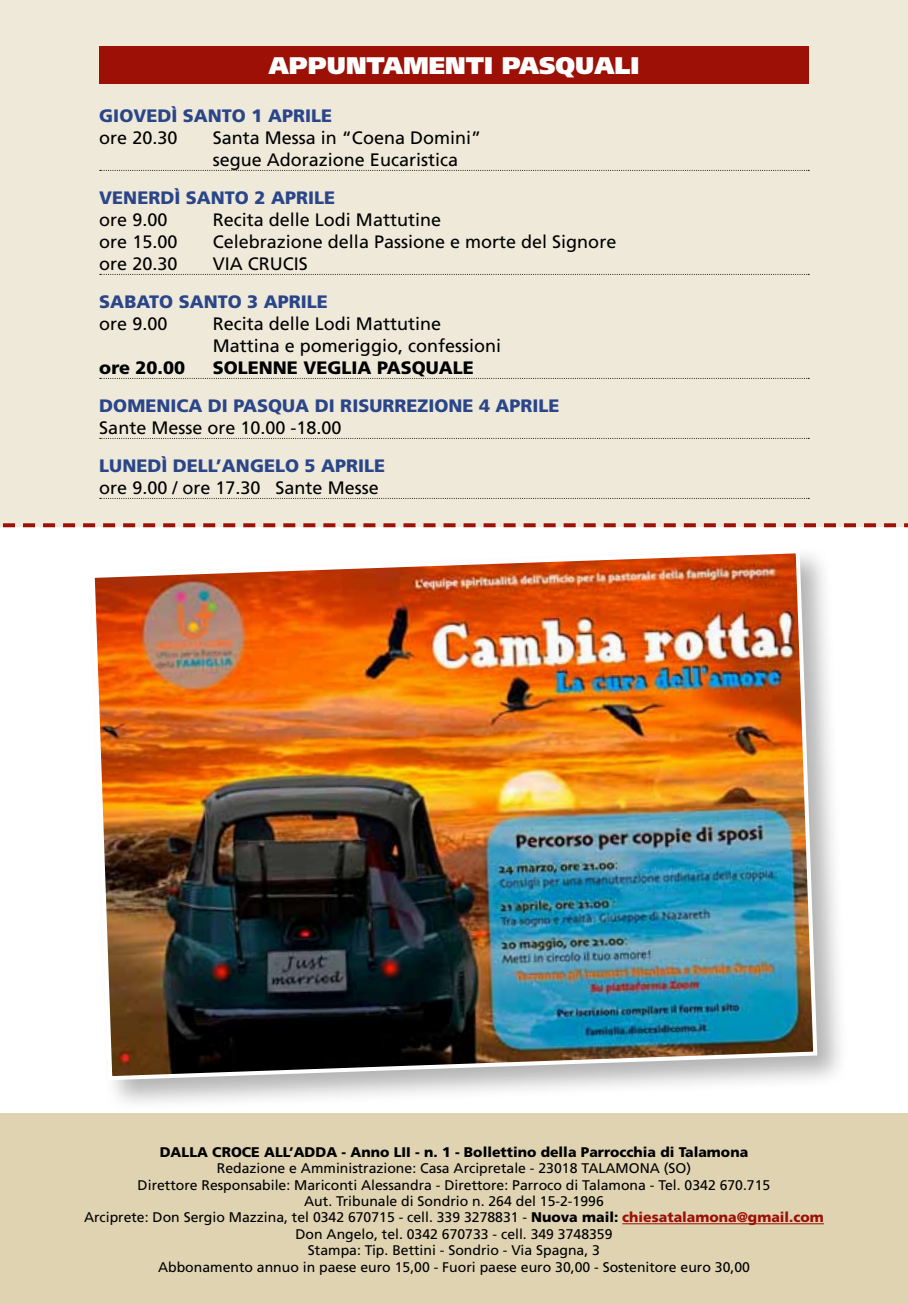
<style>
.page{position:relative;width:908px;height:1304px;background:#fff}
.page>*{position:absolute;margin:0;border:0;box-sizing:border-box;transform-origin:0 0}
.t1{font:900 24px "Frutiger";color:#fff}
.t2{font:18px/22px "Frutiger";color:#000}
.t3{font:900 18px "Frutiger";color:#2a4689}
.t4{font:900 18px "Frutiger";color:#000}
.t5{font:14px "Frutiger";color:#000}
.t6{font:900 14px "Frutiger";color:#000}
.s1{font-weight:900}
.s2{font-weight:900;color:#9c1006}
</style>
<div class="page">
<div style="left:0;top:1113px;width:907px;height:191px;background:#dfd3b2"></div>
<hr style="left:622px;top:1223px;width:201px;height:1px;background:#9c1006">
<div style="left:0;top:0;width:907px;height:526px;background:#efe9da"></div>
<div style="left:99px;top:46px;width:709px;height:38px;background:#9c1006"></div>
<svg style="left:100px;top:170px;width:708px;height:1px"></svg>
<svg style="left:100px;top:274px;width:708px;height:1px"></svg>
<svg style="left:100px;top:378px;width:708px;height:1px"></svg>
<svg style="left:100px;top:438px;width:708px;height:1px"></svg>
<svg style="left:100px;top:498px;width:708px;height:1px"></svg>
<svg style="left:0;top:523px;width:907px;height:4px"></svg>
<div style="left:86px;top:545px;width:763px;height:567px;background:#000;opacity:.3"></div>
<img style="left:89px;top:547px;width:730px;height:535px">
<h1 class="t1" style="left:268px;top:51px;width:372px">APPUNTAMENTI PASQUALI</h1>
<p class="t3" style="left:99px;top:105px;width:181px">GIOVEDÌ SANTO 1 aprile</p>
<p class="t2" style="left:99px;top:127px;width:80px">ore 20.30</p>
<p class="t2" style="left:213px;top:127px;width:270px">Santa Messa in “Coena Domini” segue Adorazione E ucaristica</p>
<p class="t3" style="left:99px;top:187px;width:184px">VENERDÌ SANTO 2 aprile</p>
<p class="t2" style="left:99px;top:209px;width:97px">ore 9.00 R</p>
<p class="t2" style="left:224px;top:209px;width:219px">ecita delle Lodi Mattutine</p>
<p class="t2" style="left:99px;top:231px;width:102px">ore 15.00 C</p>
<p class="t2" style="left:224px;top:231px;width:394px">elebrazione della Passione e morte del Signore</p>
<p class="t2" style="left:99px;top:253px;width:80px">ore 20.30</p>
<p class="t2" style="left:213px;top:253px;width:95px">Via Crucis</p>
<p class="t3" style="left:99px;top:291px;width:176px">SABATO SANTO 3 aprile</p>
<p class="t2" style="left:99px;top:313px;width:97px">ore 9.00 R</p>
<p class="t2" style="left:213px;top:313px;width:290px;text-indent:11px">ecita delle Lodi Mattutine<br>Mattina e pomeriggio, confessioni</p>
<p class="t4" style="left:99px;top:357px;width:87px">ore 20.00</p>
<p class="t4" style="left:213px;top:357px;width:262px">SOLENN E VEGLIA PASQUALE</p>
<p class="t3" style="left:99px;top:395px;width:408px">DOMENICA DI PASQUA DI RISURREZIONE 4 aprile</p>
<p class="t2" style="left:99px;top:417px;width:244px">Sante Messe ore 10.00 -18.00</p>
<p class="t3" style="left:99px;top:455px;width:234px">LUNEDÌ DELL’ANGELO 5 aprile</p>
<p class="t2" style="left:99px;top:477px;width:281px">ore 9.00 / ore 17.30 Sante Messe</p>
<p class="t6" style="left:160px;top:1143px;width:22px">Dalla</p>
<p class="t6" style="left:212px;top:1143px;width:20px">Croce</p>
<p class="t6" style="left:264px;top:1143px;width:53px">all’Adda</p>
<p class="t6" style="left:341px;top:1143px;width:408px">- Anno LII - n. 1 - Bollettino della Parrocchia di Talamona</p>
<p class="t5" style="left:217px;top:1160px;width:375px">Redazione e Amministrazione: Casa Arcipretale - 23018 TALAMONA</p>
<p class="t5" style="left:663px;top:1160px;width:29px">(SO)</p>
<p class="t5" style="left:138px;top:1176px;width:634px">Direttore Responsabile: Mariconti Alessandra - Direttore: Parroco di Talamona - Tel. 0342 670.715</p>
<p class="t5" style="left:304px;top:1193px;width:301px">Aut. Tribunale di Sondrio n. 264 del 15-2-1996</p>
<p class="t5" style="left:84px;top:1209px;width:741px">Arciprete: Don Sergio Mazzina, tel 0342 670715 - cell. 339 3278831 - <span class="s1">Nuova mail:</span> <span class="s2">chiesatalamona@gmail.com</span></p>
<p class="t5" style="left:295px;top:1226px;width:318px">Don Angelo, tel. 0342 670733 - cell. 349 3748359</p>
<p class="t5" style="left:308px;top:1242px;width:293px">Stampa: Tip. Bettini - Sondrio - Via Spagna, 3</p>
<p class="t5" style="left:158px;top:1258px;width:593px">Abbonamento annuo in paese euro 15,00 - Fuori paese euro 30,00 - Sostenitore euro 30,00</p>
</div>
